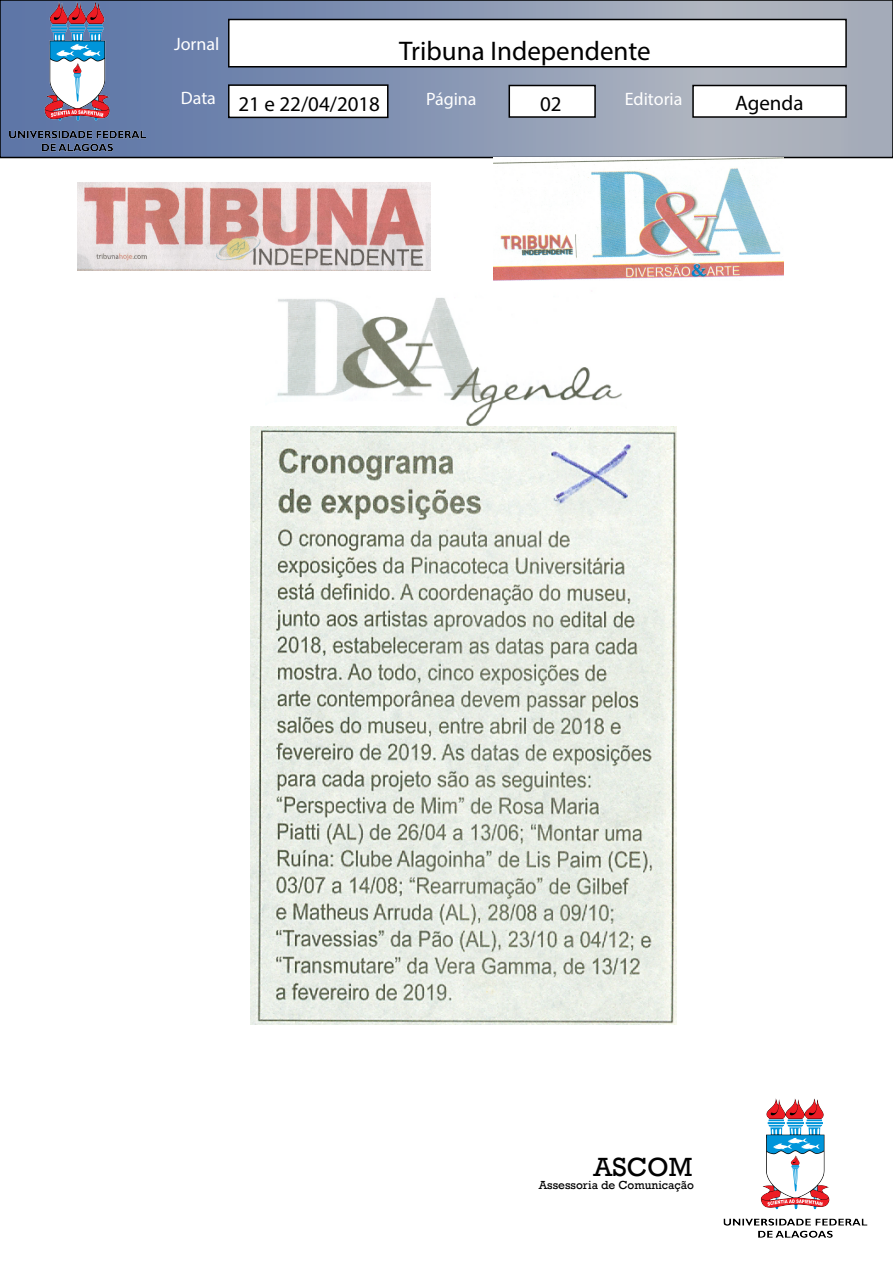
<style>
.page{position:relative;width:893px;height:1263px;background:#fff}
.page>*{position:absolute;margin:0;border:0;box-sizing:border-box;transform-origin:0 0}
.t1{font:27px "Myriad Pro";color:#000}
.t2{font:27px "Rockwell";color:#000}
.t3{font:21px "Myriad Pro";color:#000}
.t4{font:18px "Myriad Pro";color:#fff}
.t5{font:12px "Rockwell";color:#000}
</style>
<div class="page">
<svg style="left:154px;top:3px;width:736px;height:152px;background:#8e9bb4"></svg>
<div style="left:0;top:0;width:893px;height:158px;border:2px solid #000"></div>
<img style="left:0;top:0;width:154px;height:157px">
<div style="left:228px;top:19px;width:619px;height:49px;background:#fff;border:2px solid #000"></div>
<div style="left:228px;top:84px;width:160px;height:34px;background:#fff;border:2px solid #000"></div>
<div style="left:508px;top:85px;width:88px;height:33px;background:#fff;border:2px solid #000"></div>
<div style="left:692px;top:85px;width:155px;height:33px;background:#fff;border:2px solid #000"></div>
<img style="left:723px;top:1098px;width:145px;height:140px">
<img style="left:77px;top:183px;width:353px;height:88px">
<img style="left:494px;top:158px;width:289px;height:122px">
<img style="left:257px;top:298px;width:379px;height:129px">
<img style="left:251px;top:427px;width:425px;height:597px">
<p class="t4" style="left:174px;top:33px;width:47px">Jornal</p>
<h1 class="t1" style="left:399px;top:34px;width:253px">Tribuna Independente</h1>
<p class="t4" style="left:181px;top:86px;width:37px">Data</p>
<p class="t4" style="left:426px;top:88px;width:52px">Página</p>
<p class="t4" style="left:625px;top:88px;width:59px">Editoria</p>
<p class="t3" style="left:238px;top:91px;width:143px">21 e 22/04/2018</p>
<p class="t3" style="left:540px;top:91px;width:23px">02</p>
<p class="t3" style="left:735px;top:90px;width:70px">Agenda</p>
<h1 class="t2" style="left:594px;top:1151px;width:100px">ASCOM</h1>
<p class="t5" style="left:539px;top:1178px;width:157px">Assessoria de Comunicação</p>
</div>
